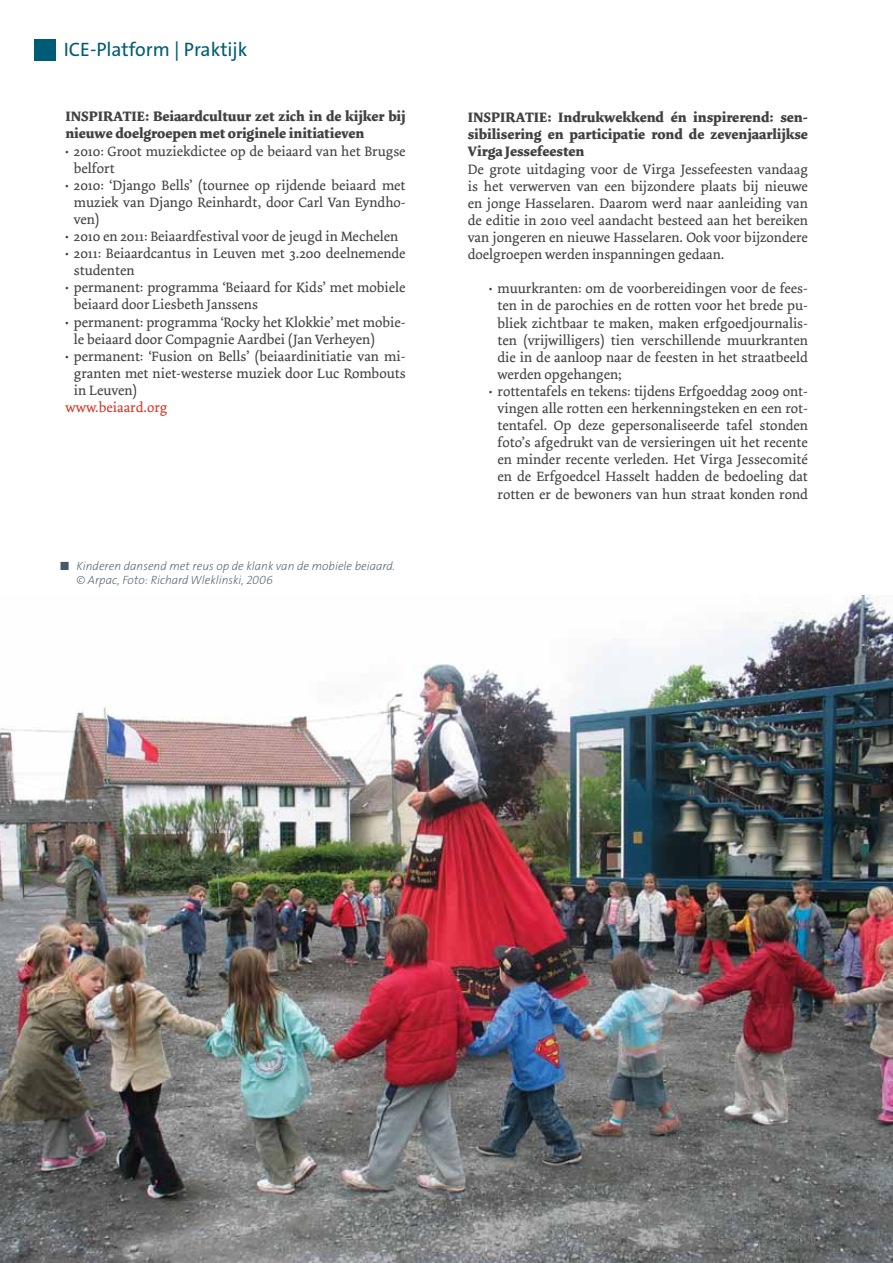
<style>
.page{position:relative;width:893px;height:1263px;background:#fff}
.page>*{position:absolute;margin:0;border:0;box-sizing:border-box;transform-origin:0 0}
.t1{font:19.5px "The Sans LP5 Plain";color:#005c75}
.t2{font:14.25px/17.1px "Dolly";color:#414042;text-align:justify}
.t3{font:700 14.25px/17.1px "Dolly";color:#414042;text-align:justify}
.t4{font:14.25px "Dolly";color:#d23929}
.t5{font:12px/14.4px "The Sans LP2 Ex Lig IT";color:#445a6a}
</style>
<div class="page">
<div style="left:34px;top:39px;width:22px;height:22px;background:#005c75"></div>
<img style="left:0;top:596px;width:893px;height:667px">
<h1 class="t1" style="left:64px;top:37px;width:185px">ICE-Platform | Praktijk</h1>
<p class="t3" style="left:65px;top:108px;width:342px">INSPIRATIE: Beiaardcultuur zet zich in de kijker bij nieuwe doelgroepen met originele initiatieven</p>
<p class="t2" style="left:74px;top:143px;width:333px;text-indent:-9px">• 2010: Groot muziekdictee op de beiaard van het Brugse belfort</p>
<p class="t2" style="left:74px;top:177px;width:333px;text-indent:-9px">• 2010: ‘Django Bells’ (tournee op rijdende beiaard met muziek van Django Reinhardt, door Carl Van Eyndho&shy;ven)</p>
<p class="t2" style="left:65px;top:228px;width:334px">• 2010 en 2011: Beiaardfestival voor de jeugd in Mechelen</p>
<p class="t2" style="left:74px;top:245px;width:333px;text-indent:-9px">• 2011: Beiaardcantus in Leuven met 3.200 deelnemende studenten</p>
<p class="t2" style="left:74px;top:279px;width:333px;text-indent:-9px">• permanent: programma ‘Beiaard for Kids’ met mobiele beiaard door Liesbeth Janssens</p>
<p class="t2" style="left:74px;top:314px;width:333px;text-indent:-9px">• permanent: programma ‘Rocky het Klokkie’ met mobie&shy;le beiaard door Compagnie Aardbei (Jan Verheyen)</p>
<p class="t2" style="left:74px;top:348px;width:333px;text-indent:-9px">• permanent: ‘Fusion on Bells’ (beiaardinitiatie van mi&shy;granten met niet-westerse muziek door Luc Rombouts in Leuven)</p>
<p class="t4" style="left:65px;top:399px;width:104px">www.beiaard.org</p>
<p class="t5" style="left:77px;top:559px;width:320px;text-indent:-17px">■ Kinderen dansend met reus op de klank van de mobiele beiaard. © Arpac, Foto: Richard Wleklinski, 2006</p>
<p class="t3" style="left:468px;top:109px;width:342px">INSPIRATIE: Indrukwekkend én inspirerend: sen&shy;sibilisering en participatie rond de zevenjaarlijkse Virga Jessefeesten</p>
<p class="t2" style="left:468px;top:161px;width:342px">De grote uitdaging voor de Virga Jessefeesten vandaag is het verwerven van een bijzondere plaats bij nieuwe en jonge Hasselaren. Daarom werd naar aanleiding van de editie in 2010 veel aandacht besteed aan het bereiken van jongeren en nieuwe Hasselaren. Ook voor bijzondere doelgroepen werden inspanningen gedaan.</p>
<p class="t2" style="left:497px;top:280px;width:312px;text-indent:-9px">• muurkranten: om de voorbereidingen voor de fees&shy;ten in de parochies en de rotten voor het brede pu&shy;bliek zichtbaar te maken, maken erfgoedjournalis&shy;ten (vrijwilligers) tien verschillende muurkranten die in de aanloop naar de feesten in het straatbeeld werden opgehangen;</p>
<p class="t2" style="left:489px;top:383px;width:320px;text-align:center">• rottentafels en tekens: tijdens Erfgoeddag 2009 ont&shy;vingen alle rotten een herkenningsteken en een rot&shy;tentafel. Op deze gepersonaliseerde tafel stonden foto’s afgedrukt van de versieringen uit het recente en minder recente verleden. Het Virga Jessecomité en de Erfgoedcel Hasselt hadden de bedoeling dat rotten er de bewoners van hun straat konden rond</p>
</div>
